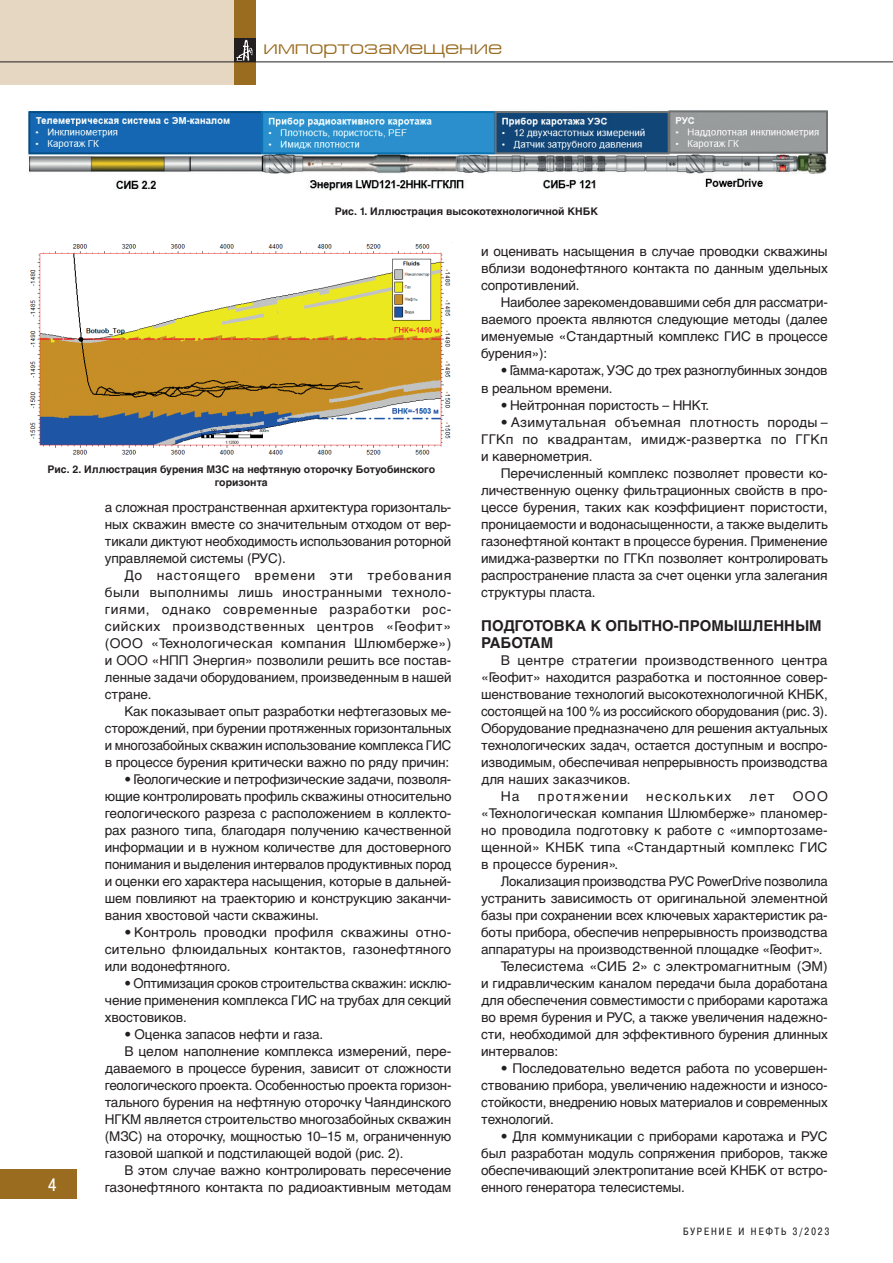
<style>
.page{position:relative;width:893px;height:1263px;background:#fff}
.page>*{position:absolute;margin:0;border:0;box-sizing:border-box;transform-origin:0 0}
.t1{font:19.5px "Europe Ext";color:#9a6c20}
.t2{font:18px "Pragmatica Cond C";color:#fff}
.t3{font:700 15px/17px "Helvetica Cyr";color:#231f20}
.t4{font:13.5px/17px "Helvetica Cyr Upright";letter-spacing:-.01em;color:#231f20;text-align:justify}
.t5{font:13.5px "Helvetica Cyr Upright";letter-spacing:.01em;color:#231f20}
.t6{font:13.5px "Helvetica Cyr Upright";letter-spacing:.09em;color:#231f20}
.t7{font:700 10.5px/12.6px "Helvetica Cyr";color:#231f20;text-align:center}
.t8{font:10.5px "Pragmatica Cond C";letter-spacing:.2em;color:#231f20}
</style>
<div class="page">
<div style="left:0;top:0;width:255px;height:85px;background:#e5d7c2"></div>
<div style="left:234px;top:0;width:21px;height:85px;background:#9a6c20"></div>
<div style="left:234px;top:39px;width:21px;height:23px;background:#231f20"></div>
<svg style="left:236px;top:40px;width:17px;height:21px"></svg>
<hr style="left:0;top:62px;width:893px;height:1px;background:#231f20">
<div style="left:0;top:1169px;width:77px;height:30px;background:#9a6c20"></div>
<img style="left:28px;top:110px;width:799px;height:81px">
<img style="left:30px;top:242px;width:423px;height:213px">
<h1 class="t1" style="left:264px;top:37px;width:240px">импортозамещение</h1>
<p class="t7" style="left:335px;top:205px;width:265px">Рис. 1. Иллюстрация высокотехнологичной КНБК</p>
<p class="t7" style="left:47px;top:463px;width:389px">Рис. 2. Иллюстрация бурения МЗС на нефтяную оторочку Ботуобинского горизонта</p>
<p class="t4" style="left:105px;top:498px;width:348px">а сложная пространственная архитектура горизонталь&shy;ных скважин вместе со значительным отходом от вер&shy;тикали диктуют необходимость использования роторной управляемой системы (РУС).</p>
<p class="t4" style="left:105px;top:566px;width:348px;text-indent:20px">До настоящего времени эти требования были выполнимы лишь иностранными техноло&shy;гиями, однако современные разработки рос&shy;сийских производственных центров «Геофит» (ООО «Технологическая компания Шлюмберже») и ООО «НПП Энергия» позволили решить все постав&shy;ленные задачи оборудованием, произведенным в нашей стране.</p>
<p class="t4" style="left:105px;top:702px;width:348px;text-indent:19px">Как показывает опыт разработки нефтегазовых ме&shy;сторождений, при бурении протяженных горизонтальных и многозабойных скважин использование комплекса ГИС в процессе бурения критически важно по ряду причин:</p>
<p class="t4" style="left:105px;top:771px;width:348px;text-indent:20px">• Геологические и петрофизические задачи, позволя&shy;ющие контролировать профиль скважины относительно геологического разреза с расположением в коллекто&shy;рах разного типа, благодаря получению качественной информации и в нужном количестве для достоверного понимания и выделения интервалов продуктивных пород и оценки его характера насыщения, которые в дальней&shy;шем повлияют на траекторию и конструкцию заканчи&shy;вания хвостовой части скважины.</p>
<p class="t4" style="left:105px;top:924px;width:348px;text-indent:20px">• Контроль проводки профиля скважины отно&shy;сительно флюидальных контактов, газонефтяного или водонефтяного.</p>
<p class="t4" style="left:105px;top:975px;width:348px;text-indent:20px">• Оптимизация сроков строительства скважин: исклю&shy;чение применения комплекса ГИС на трубах для секций хвостовиков.</p>
<p class="t4" style="left:124px;top:1026px;width:200px">• Оценка запасов нефти и газа.</p>
<p class="t4" style="left:124px;top:1043px;width:329px">В целом наполнение комплекса измерений, пере-</p>
<p class="t4" style="left:105px;top:1060px;width:348px">даваемого в процессе бурения, зависит от сложности</p>
<p class="t4" style="left:105px;top:1077px;width:348px">геологического проекта. Особенностью проекта горизон-</p>
<p class="t4" style="left:105px;top:1094px;width:348px">тального бурения на нефтяную оторочку Чаяндинского</p>
<p class="t4" style="left:105px;top:1111px;width:348px">НГКМ является строительство многозабойных скважин</p>
<p class="t4" style="left:105px;top:1128px;width:348px">(МЗС) на оторочку, мощностью 10–15 м, ограниченную</p>
<p class="t4" style="left:105px;top:1145px;width:300px">газовой шапкой и подстилающей водой (рис. 2).</p>
<p class="t4" style="left:124px;top:1162px;width:329px">В этом случае важно контролировать пересечение</p>
<p class="t4" style="left:105px;top:1179px;width:348px">газонефтяного контакта по радиоактивным методам</p>
<h2 class="t2" style="left:48px;top:1175px;width:9px">4</h2>
<p class="t4" style="left:481px;top:243px;width:348px">и оценивать насыщения в случае проводки скважины вблизи водонефтяного контакта по данным удельных сопротивлений.</p>
<p class="t4" style="left:481px;top:294px;width:348px;text-indent:20px">Наиболее зарекомендовавшими себя для рассматри&shy;ваемого проекта являются следующие методы (далее именуемые «Стандартный комплекс ГИС в процессе бурения»):</p>
<p class="t4" style="left:481px;top:362px;width:348px;text-indent:20px">• Гамма-каротаж, УЭС до трех разноглубинных зондов в реальном времени.</p>
<p class="t4" style="left:501px;top:396px;width:210px">• Нейтронная пористость – ННКт.</p>
<p class="t4" style="left:481px;top:413px;width:348px;text-indent:20px">• Азимутальная объемная плотность породы – ГГКп по квадрантам, имидж-развертка по ГГКп и кавернометрия.</p>
<p class="t4" style="left:481px;top:464px;width:348px;text-indent:20px">Перечисленный комплекс позволяет провести ко&shy;личественную оценку фильтрационных свойств в про&shy;цессе бурения, таких как коэффициент пористости, проницаемости и водонасыщенности, а также выделить газонефтяной контакт в процессе бурения. Применение имиджа-развертки по ГГКп позволяет контролировать распространение пласта за счет оценки угла залегания структуры пласта.</p>
<p class="t3" style="left:481px;top:617px;width:342px">ПОДГОТОВКА К ОПЫТНО-ПРОМЫШЛЕННЫМ<br>РАБОТАМ</p>
<p class="t5" style="left:501px;top:652px;width:328px">В центре стратегии производственного центра</p>
<p class="t4" style="left:481px;top:668px;width:348px">«Геофит» находится разработка и постоянное совер-</p>
<p class="t4" style="left:481px;top:685px;width:348px">шенствование технологий высокотехнологичной КНБК,</p>
<p class="t4" style="left:481px;top:702px;width:348px">состоящей на 100 % из российского оборудования (рис. 3).</p>
<p class="t4" style="left:481px;top:719px;width:348px">Оборудование предназначено для решения актуальных</p>
<p class="t4" style="left:481px;top:736px;width:348px">технологических задач, остается доступным и воспро-</p>
<p class="t4" style="left:481px;top:754px;width:348px">изводимым, обеспечивая непрерывность производства</p>
<p class="t5" style="left:481px;top:771px;width:151px">для наших заказчиков.</p>
<p class="t4" style="left:501px;top:788px;width:20px">На</p>
<p class="t6" style="left:538px;top:788px;width:92px">протяжении</p>
<p class="t6" style="left:646px;top:788px;width:87px">нескольких</p>
<p class="t4" style="left:750px;top:788px;width:27px">лет</p>
<p class="t4" style="left:481px;top:788px;width:348px;text-indent:312px">ООО «Технологическая компания Шлюмберже» планомер&shy;но проводила подготовку к работе с «импортозаме&shy;щенной» КНБК типа «Стандартный комплекс ГИС в процессе бурения».</p>
<p class="t4" style="left:501px;top:873px;width:329px">Локализация производства РУС PowerDrive позволила</p>
<p class="t4" style="left:481px;top:890px;width:348px">устранить зависимость от оригинальной элементной</p>
<p class="t4" style="left:481px;top:907px;width:348px">базы при сохранении всех ключевых характеристик ра-</p>
<p class="t4" style="left:481px;top:924px;width:348px">боты прибора, обеспечив непрерывность производства</p>
<p class="t4" style="left:481px;top:941px;width:343px">аппаратуры на производственной площадке «Геофит».</p>
<p class="t4" style="left:501px;top:958px;width:329px">Телесистема «СИБ 2» с электромагнитным (ЭМ)</p>
<p class="t4" style="left:481px;top:975px;width:348px">и гидравлическим каналом передачи была доработана</p>
<p class="t4" style="left:481px;top:992px;width:348px">для обеспечения совместимости с приборами каротажа</p>
<p class="t4" style="left:481px;top:1009px;width:348px">во время бурения и РУС, а также увеличения надежно-</p>
<p class="t4" style="left:481px;top:1026px;width:348px">сти, необходимой для эффективного бурения длинных</p>
<p class="t4" style="left:481px;top:1043px;width:78px">интервалов:</p>
<p class="t4" style="left:481px;top:1060px;width:348px;text-indent:20px">• Последовательно ведется работа по усовершен&shy;ствованию прибора, увеличению надежности и износо&shy;стойкости, внедрению новых материалов и современных технологий.</p>
<p class="t4" style="left:481px;top:1128px;width:348px;text-indent:20px">• Для коммуникации с приборами каротажа и РУС был разработан модуль сопряжения приборов, также обеспечивающий электропитание всей КНБК от встро&shy;енного генератора телесистемы.</p>
<p class="t8" style="left:683px;top:1226px;width:148px">БУРЕНИЕ И НЕФТЬ 3/2023</p>
</div>
